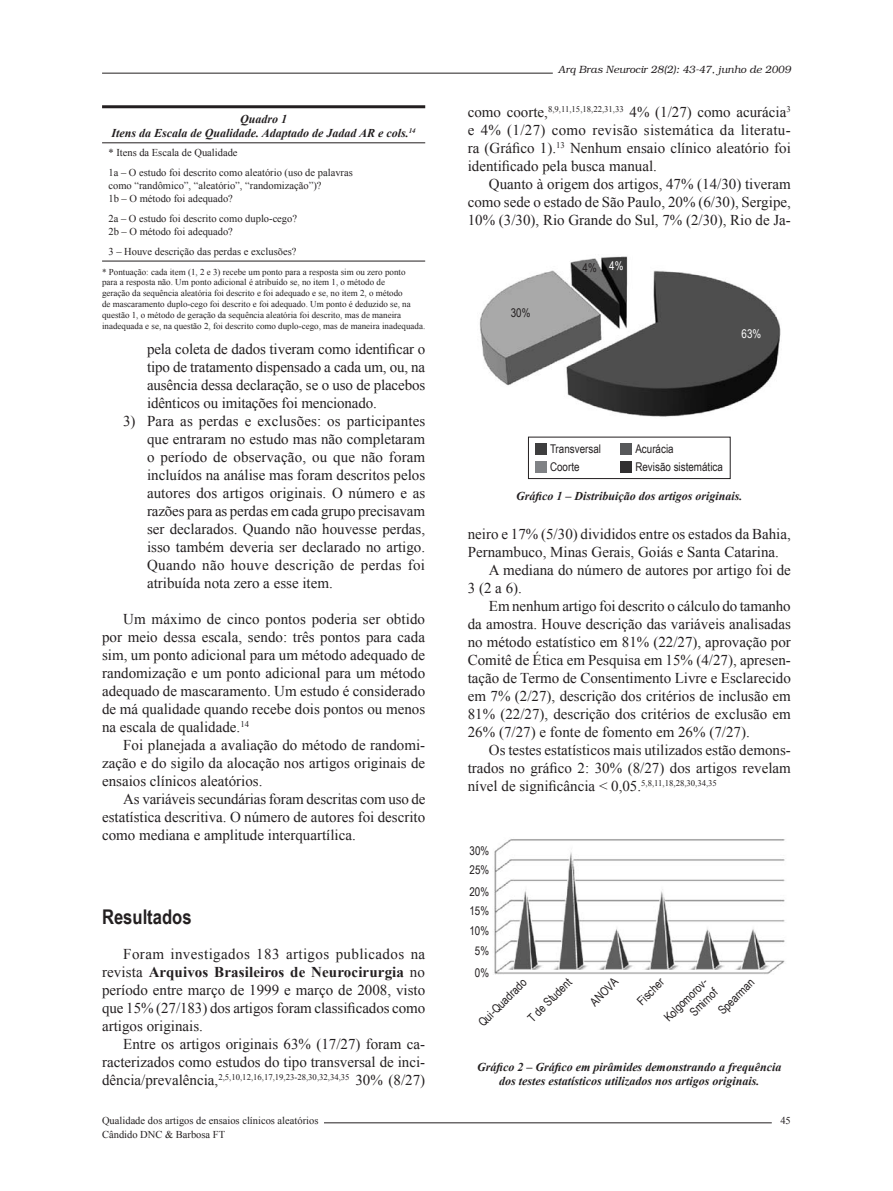
<style>
.page{position:relative;width:893px;height:1191px;background:#fff}
.page>*{position:absolute;margin:0;border:0;box-sizing:border-box;transform-origin:0 0}
.t1{font:700 20.25px "Arial Narrow";color:#231f20}
.t2{font:15px/18px "Times New Roman";color:#231f20;text-align:justify}
.t3{font:italic 700 12px/13.5px "Times New Roman";color:#231f20;text-align:center}
.t4{font:12px/17.5px "Arial Narrow";color:#231f20}
.t5{font:12px "Arial Narrow";color:#fff}
.t6{font:10.5px/12.8px "Times New Roman";color:#231f20}
.t7{font:italic 300 10.5px "Bookman";color:#231f20}
.t8{font:9px/10.8px "Times New Roman";color:#231f20}
.t9{font:8.7px "Times New Roman";color:#231f20}
.s1{font-weight:700}
.s2{font-size:15px}
</style>
<div class="page">
<hr style="left:102px;top:1122px;width:670px;height:1px;background:#231f20">
<hr style="left:102px;top:73px;width:451px;height:1px;background:#231f20">
<div style="left:102px;top:1117px;width:221px;height:74px;background:#fff"></div>
<img style="left:494px;top:839px;width:291px;height:135px">
<img style="left:479px;top:256px;width:302px;height:161px">
<hr style="left:102px;top:105px;width:323px;height:3px;background:#231f20">
<hr style="left:102px;top:143px;width:323px;height:1px;background:#231f20">
<hr style="left:102px;top:261px;width:323px;height:1px;background:#231f20">
<div style="left:535px;top:443px;width:11px;height:12px;background:#3e3e3f"></div>
<div style="left:535px;top:461px;width:11px;height:11px;background:#808285"></div>
<div style="left:620px;top:443px;width:12px;height:12px;background:#57585a"></div>
<div style="left:620px;top:461px;width:12px;height:11px;background:#312f30"></div>
<div style="left:528px;top:437px;width:203px;height:42px;border:1px solid #231f20"></div>
<p class="t3" style="left:112px;top:112px;width:306px">Quadro 1<br>Itens da Escala de Qualidade. Adaptado de Jadad AR e cols.<sup>14</sup></p>
<p class="t6" style="left:108px;top:143px;width:246px;line-height:20.1px">* Itens da Escala de Qualidade<br>1a – O estudo foi descrito como aleatório (uso de palavras</p>
<p class="t6" style="left:108px;top:179px;width:215px">como “randômico”, “aleatório”, “randomização”)?<br>1b – O método foi adequado?</p>
<p class="t6" style="left:108px;top:212px;width:190px">2a – O estudo foi descrito como duplo-cego?<br>2b – O método foi adequado?</p>
<p class="t6" style="left:108px;top:245px;width:190px">3 – Houve descrição das perdas e exclusões?</p>
<p class="t8" style="left:102px;top:266px;width:325px">* Pontuação: cada item (1, 2 e 3) recebe um ponto para a resposta sim ou zero ponto<br>para a resposta não. Um ponto adicional é atribuído se, no item 1, o método de<br>geração da sequência aleatória foi descrito e foi adequado e se, no item 2, o método<br>de mascaramento duplo-cego foi descrito e foi adequado. Um ponto é deduzido se, na questão 1, o método de geração da sequência aleatória foi descrito, mas de maneira inadequada e se, na questão 2, foi descrito como duplo-cego, mas de maneira inadequada.</p>
<p class="t2" style="left:147px;top:340px;width:280px">pela coleta de dados tiveram como identificar o tipo de tratamento dispensado a cada um, ou, na ausência dessa declaração, se o uso de placebos idênticos ou imitações foi mencionado.</p>
<p class="t2" style="left:147px;top:412px;width:280px;text-indent:-24px">3) Para as perdas e exclusões: os participantes que entraram no estudo mas não completaram o período de observação, ou que não foram incluídos na análise mas foram descritos pelos autores dos artigos originais. O número e as razões para as perdas em cada grupo precisavam ser declarados. Quando não houvesse perdas, isso também deveria ser declarado no artigo.<br>Quando não houve descrição de perdas foi atribuída nota zero a esse item.</p>
<p class="t2" style="left:102px;top:610px;width:325px;text-indent:21px">Um máximo de cinco pontos poderia ser obtido por meio dessa escala, sendo: três pontos para cada sim, um ponto adicional para um método adequado de randomização e um ponto adicional para um método adequado de mascaramento. Um estudo é considerado de má qualidade quando recebe dois pontos ou menos na escala de qualidade.<sup>14</sup></p>
<p class="t2" style="left:102px;top:736px;width:325px;text-indent:21px">Foi planejada a avaliação do método de randomi&shy;zação e do sigilo da alocação nos artigos originais de ensaios clínicos aleatórios.</p>
<p class="t2" style="left:102px;top:790px;width:325px;text-indent:21px">As variáveis secundárias foram descritas com uso de estatística descritiva. O número de autores foi descrito como mediana e amplitude interquartílica.</p>
<h1 class="t1" style="left:102px;top:901px;width:91px">Resultados</h1>
<p class="t2" style="left:102px;top:944px;width:325px;text-indent:21px">Foram investigados 183 artigos publicados na revista <span class="s1">Arquivos Brasileiros de Neurocirurgia</span> no período entre março de 1999 e março de 2008, visto que 15% (27/183) dos artigos foram classificados como artigos originais.</p>
<p class="t2" style="left:102px;top:1034px;width:325px;text-align:right">Entre os artigos originais 63% (17/27) foram ca&shy;racterizados como estudos do tipo transversal de inci-</p>
<p class="t9" style="left:102px;top:1071px;width:325px"><span class="s2">dência/prevalência,</span>2,5,10,12,16,17,19,23-28,30,32,34,35 <span class="s2">30% (8/27)</span></p>
<p class="t6" style="left:102px;top:1114px;width:218px;line-height:13.5px">Qualidade dos artigos de ensaios clínicos aleatórios<br>Cândido DNC &amp; Barbosa FT</p>
<p class="t7" style="left:558px;top:64px;width:234px">Arq Bras Neurocir 28(2): 43-47, junho de 2009</p>
<p class="t2" style="left:468px;top:102px;width:325px">como coorte,<sup>8,9,11,15,18,22,31,33</sup> 4% (1/27) como acurácia<sup>3 </sup>e 4% (1/27) como revisão sistemática da literatu&shy;ra (Gráfico 1).<sup>13</sup> Nenhum ensaio clínico aleatório foi identificado pela busca manual.</p>
<p class="t2" style="left:468px;top:174px;width:325px;text-indent:21px">Quanto à origem dos artigos, 47% (14/30) tiveram como sede o estado de São Paulo, 20% (6/30), Sergipe, 10% (3/30), Rio Grande do Sul, 7% (2/30), Rio de Ja-</p>
<p class="t4" style="left:511px;top:303px;width:21px">30%</p>
<p class="t4" style="left:583px;top:259px;width:42px">4% <sup>4%</sup></p>
<p class="t5" style="left:742px;top:324px;width:21px">63%</p>
<p class="t4" style="left:550px;top:440px;width:53px">Transversal<br>Coorte</p>
<p class="t4" style="left:635px;top:440px;width:89px">Acurácia<br>Revisão sistemática</p>
<p class="t3" style="left:516px;top:489px;width:228px">Gráfico 1 – Distribuição dos artigos originais.</p>
<p class="t2" style="left:468px;top:524px;width:325px">neiro e 17% (5/30) divididos entre os estados da Bahia,</p>
<p class="t2" style="left:468px;top:542px;width:313px">Pernambuco, Minas Gerais, Goiás e Santa Catarina.</p>
<p class="t2" style="left:489px;top:560px;width:303px">A mediana do número de autores por artigo foi de</p>
<p class="t2" style="left:468px;top:578px;width:56px">3 (2 a 6).</p>
<p class="t2" style="left:489px;top:596px;width:303px">Em nenhum artigo foi descrito o cálculo do tamanho</p>
<p class="t2" style="left:468px;top:614px;width:325px">da amostra. Houve descrição das variáveis analisadas</p>
<p class="t2" style="left:468px;top:632px;width:325px">no método estatístico em 81% (22/27), aprovação por</p>
<p class="t2" style="left:468px;top:650px;width:325px">Comitê de Ética em Pesquisa em 15% (4/27), apresen-</p>
<p class="t2" style="left:468px;top:668px;width:325px">tação de Termo de Consentimento Livre e Esclarecido</p>
<p class="t2" style="left:468px;top:686px;width:325px">em 7% (2/27), descrição dos critérios de inclusão em</p>
<p class="t2" style="left:468px;top:704px;width:325px">81% (22/27), descrição dos critérios de exclusão em</p>
<p class="t2" style="left:468px;top:722px;width:284px">26% (7/27) e fonte de fomento em 26% (7/27).</p>
<p class="t2" style="left:489px;top:740px;width:303px">Os testes estatísticos mais utilizados estão demons-</p>
<p class="t2" style="left:468px;top:758px;width:325px">trados no gráfico 2: 30% (8/27) dos artigos revelam</p>
<p class="t2" style="left:468px;top:776px;width:251px">nível de significância &lt; 0,05.<sup>5,8,11,18,28,30,34,35</sup></p>
<p class="t4" style="left:470px;top:841px;width:21px">30%</p>
<p class="t4" style="left:470px;top:861px;width:21px">25%</p>
<p class="t4" style="left:469px;top:882px;width:21px">20%</p>
<p class="t4" style="left:469px;top:902px;width:21px">15%</p>
<p class="t4" style="left:469px;top:921px;width:21px">10%</p>
<p class="t4" style="left:475px;top:941px;width:16px">5%</p>
<p class="t4" style="left:475px;top:963px;width:16px">0%</p>
<p class="t4" style="left:474px;top:1017px;width:64px;rotate:-45deg">Qui-Quadrado</p>
<p class="t4" style="left:523px;top:1013px;width:58px;rotate:-45deg">T de Student</p>
<p class="t4" style="left:586px;top:997px;width:35px;rotate:-45deg">ANOVA</p>
<p class="t4" style="left:633px;top:996px;width:34px;rotate:-45deg">Fischer</p>
<p class="t4" style="left:661px;top:1014px;width:60px;line-height:14.4px;text-align:right;rotate:-45deg">Kolgomorov-<br>Smirnof</p>
<p class="t4" style="left:714px;top:1005px;width:47px;rotate:-45deg">Spearman</p>
<p class="t3" style="left:477px;top:1060px;width:306px">Gráfico 2 – Gráfico em pirâmides demonstrando a frequência dos testes estatísticos utilizados nos artigos originais.</p>
<p class="t6" style="left:780px;top:1114px;width:12px">45</p>
</div>
